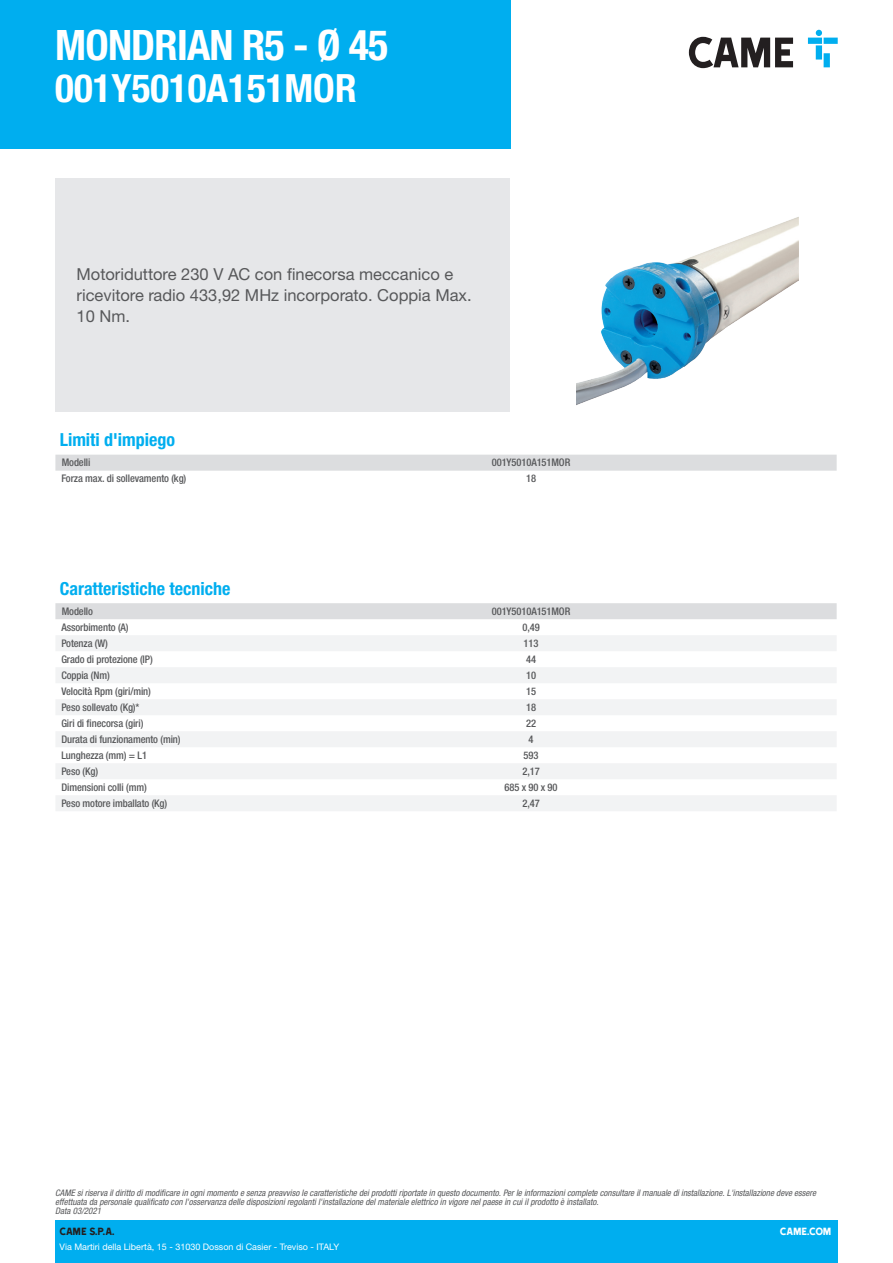
<style>
.page{position:relative;width:893px;height:1263px;background:#fff}
.page>*{position:absolute;margin:0;border:0;box-sizing:border-box;transform-origin:0 0}
.Name{font:700 condensed 42px "Helvetica Neue LTW1 G";letter-spacing:-.02em;color:#fff}
.t1{font:700 condensed 39px "Helvetica Neue LTW1 G";color:#fff}
.t2{font:700 condensed 18px "Helvetica Neue LTW1 G";color:#00aeef}
.Description{font:16.5px/21px "Helvetica Neue LTW1 G";color:#57585a}
.t3{font:12px "Came Type";color:#231f20}
.t4{font:12px "Came Type";letter-spacing:-.025em;color:#fff}
.Feature{font:500 condensed 10.5px "Helvetica Neue LTW1 G";letter-spacing:-.01em;color:#57585a}
.Data{font:500 condensed 10.5px "Helvetica Neue LTW1 G";letter-spacing:-.01em;color:#57585a}
.t5{font:italic condensed 9px/9px "Helvetica Neue LTW1 G";color:#57585a}
.t6{font:9px "Helvetica Neue LTW1 G";color:#fff}
</style>
<div class="page">
<div style="left:55px;top:1220px;width:783px;height:43px;background:#00aeef"></div>
<div style="left:0;top:0;width:510px;height:149px;background:#00aeef"></div>
<svg style="left:689px;top:37px;width:104px;height:31px"></svg>
<svg style="left:808px;top:30px;width:30px;height:37px"></svg>
<div style="left:55px;top:178px;width:455px;height:233px;background:#e6e7e9"></div>
<img style="left:577px;top:217px;width:222px;height:188px">
<div style="left:55px;top:455px;width:782px;height:16px;background:#dcdddf"></div>
<div style="left:55px;top:603px;width:782px;height:16px;background:#dcdddf"></div>
<svg style="left:56px;top:635px;width:780px;height:176px;fill:#f2f3f4"></svg>
<p class="Name" style="left:55px;top:20px;width:335px">MONDRIAN R5 - Ø 45</p>
<p class="t1" style="left:55px;top:65px;width:303px">001Y5010A151MOR</p>
<p class="Description" style="left:77px;top:263px;width:397px">Motoriduttore 230 V AC con finecorsa meccanico e ricevitore radio 433,92 MHz incorporato. Coppia Max.<br>10 Nm.</p>
<p class="t2" style="left:60px;top:429px;width:117px">Limiti d'impiego</p>
<p class="Feature" style="left:62px;top:456px;width:30px">Modelli</p>
<p class="Feature" style="left:492px;top:456px;width:80px">001Y5010A151MOR</p>
<p class="Feature" style="left:61px;top:472px;width:126px">Forza max. di sollevamento (kg)</p>
<p class="Data" style="left:526px;top:472px;width:11px">18</p>
<p class="t2" style="left:60px;top:577px;width:172px">Caratteristiche tecniche</p>
<p class="Feature" style="left:62px;top:605px;width:33px">Modello</p>
<p class="Feature" style="left:492px;top:605px;width:80px">001Y5010A151MOR</p>
<p class="Feature" style="left:61px;top:621px;width:69px">Assorbimento (A)</p>
<p class="Data" style="left:522px;top:621px;width:19px">0,49</p>
<p class="Feature" style="left:61px;top:637px;width:48px">Potenza (W)</p>
<p class="Data" style="left:524px;top:637px;width:16px">113</p>
<p class="Feature" style="left:61px;top:653px;width:93px">Grado di protezione (IP)</p>
<p class="Data" style="left:526px;top:653px;width:11px">44</p>
<p class="Feature" style="left:61px;top:669px;width:50px">Coppia (Nm)</p>
<p class="Data" style="left:526px;top:669px;width:11px">10</p>
<p class="Feature" style="left:61px;top:685px;width:91px">Velocità Rpm (giri/min)</p>
<p class="Data" style="left:526px;top:685px;width:11px">15</p>
<p class="Feature" style="left:61px;top:701px;width:80px">Peso sollevato (Kg)*</p>
<p class="Data" style="left:526px;top:701px;width:11px">18</p>
<p class="Feature" style="left:61px;top:717px;width:84px">Giri di finecorsa (giri)</p>
<p class="Data" style="left:526px;top:717px;width:11px">22</p>
<p class="Feature" style="left:61px;top:733px;width:121px">Durata di funzionamento (min)</p>
<p class="Data" style="left:529px;top:733px;width:7px">4</p>
<p class="Feature" style="left:61px;top:749px;width:87px">Lunghezza (mm) = L1</p>
<p class="Data" style="left:524px;top:749px;width:16px">593</p>
<p class="Feature" style="left:61px;top:765px;width:38px">Peso (Kg)</p>
<p class="Data" style="left:522px;top:765px;width:19px">2,17</p>
<p class="Feature" style="left:61px;top:781px;width:87px">Dimensioni colli (mm)</p>
<p class="Data" style="left:505px;top:781px;width:55px">685 x 90 x 90</p>
<p class="Feature" style="left:61px;top:797px;width:107px">Peso motore imballato (Kg)</p>
<p class="Data" style="left:522px;top:797px;width:19px">2,47</p>
<p class="t5" style="left:55px;top:1189px;width:762px">CAME si riserva il diritto di modificare in ogni momento e senza preavviso le caratteristiche dei prodotti riportate in questo documento. Per le informazioni complete consultare il manuale di installazione. L'installazione deve essere effettuata da personale qualificato con l'osservanza delle disposizioni regolanti l'installazione del materiale elettrico in vigore nel paese in cui il prodotto è installato.<br>Data 03/2021</p>
<h3 class="t3" style="left:60px;top:1225px;width:57px">CAME S.P.A.</h3>
<p class="t6" style="left:60px;top:1241px;width:281px">Via Martiri della Libertà, 15 - 31030 Dosson di Casier - Treviso - ITALY</p>
<h3 class="t4" style="left:780px;top:1225px;width:53px">CAME.COM</h3>
</div>
